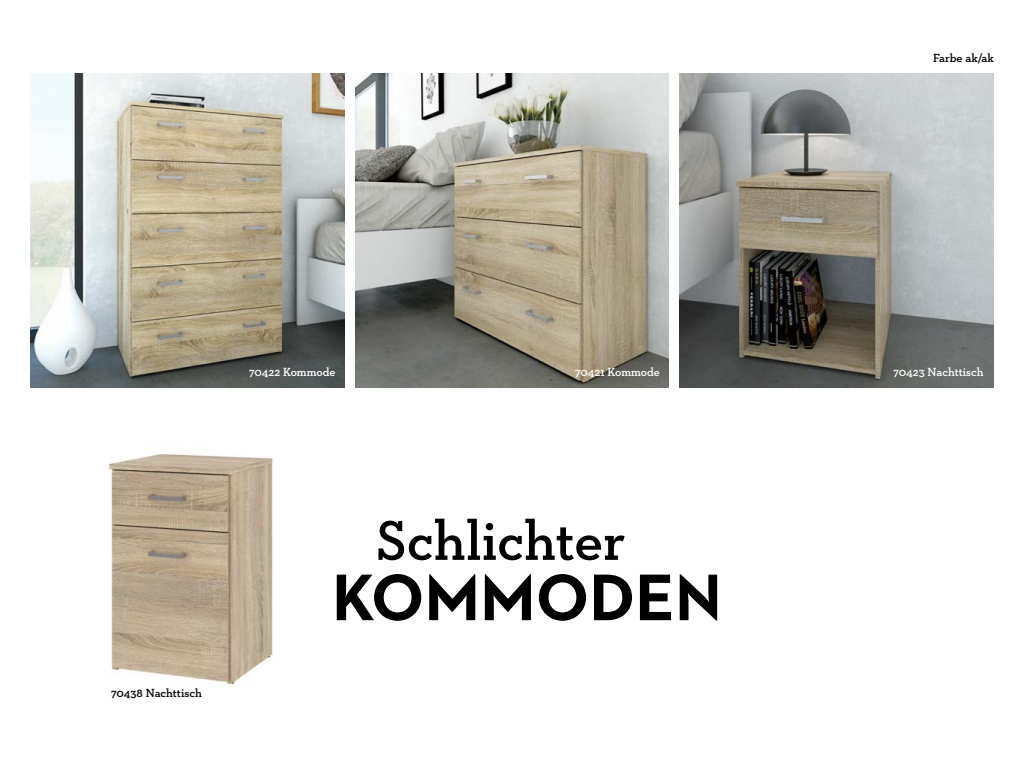
<style>
.page{position:relative;width:1024px;height:768px;background:#fff}
.page>*{position:absolute;margin:0;border:0;box-sizing:border-box;transform-origin:0 0}
.t1{font:700 67px "Neutraface 2 Text";color:#000}
.t2{font:600 57px "Neutraface Slab Text";letter-spacing:-.005em;color:#000}
.t3{font:600 12px "Neutraface Slab Text";color:#fff}
.t4{font:600 12px "Neutraface Slab Text";letter-spacing:-.005em;color:#000}
</style>
<div class="page">
<img style="left:355px;top:73px;width:314px;height:314px">
<img style="left:679px;top:73px;width:315px;height:315px">
<img style="left:30px;top:73px;width:315px;height:315px">
<img style="left:108px;top:453px;width:166px;height:233px">
<p class="t3" style="left:249px;top:365px;width:88px">70422 Kommode</p>
<p class="t3" style="left:575px;top:365px;width:87px">70421 Kommode</p>
<p class="t4" style="left:111px;top:685px;width:92px">70438 Nachttisch</p>
<h2 class="t2" style="left:376px;top:505px;width:251px">Schlichter</h2>
<h1 class="t1" style="left:332px;top:554px;width:391px">KOMMODEN</h1>
<p class="t4" style="left:933px;top:51px;width:62px">Farbe ak/ak</p>
<p class="t3" style="left:893px;top:364px;width:92px">70423 Nachttisch</p>
</div>
